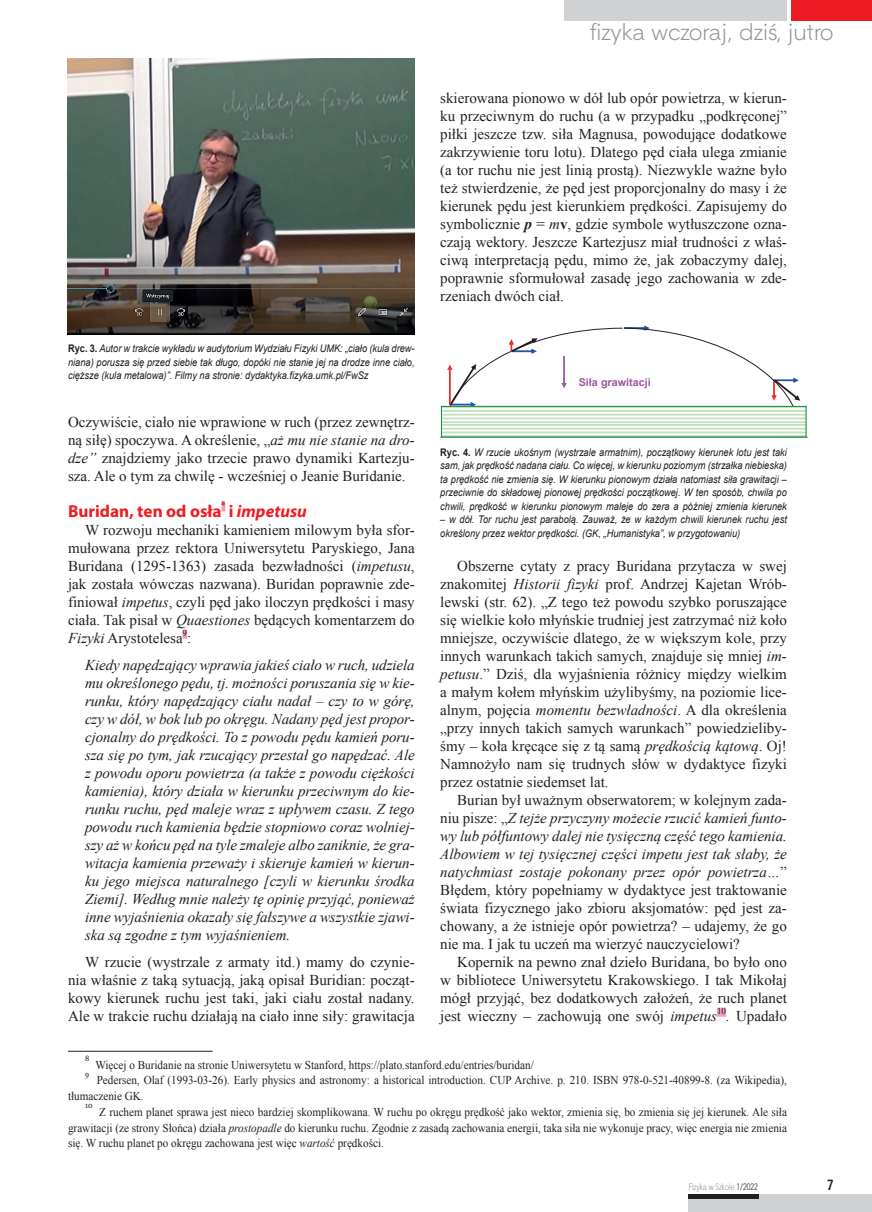
<style>
.page{position:relative;width:872px;height:1212px;background:#fff}
.page>*{position:absolute;margin:0;border:0;box-sizing:border-box;transform-origin:0 0}
.t1{font:22.5px "Straight EFN";color:#939598}
.t2{font:700 17.25px "Myriad Pro";color:#ee1d23}
.t3{font:15px/18px "Times New Roman";color:#231f20;text-align:justify}
.t4{font:italic 15px/18px "Times New Roman";letter-spacing:-.005em;color:#231f20;text-align:justify}
.t5{font:700 15px "Aerton Cnd EFN";color:#231f20}
.t6{font:12px/15.8px "Times New Roman";color:#231f20;scale:.93 1}
.t7{font:700 10.8px "Arial";color:#9e58a3}
.t8{font:italic 10.5px/13.5px "Arial";color:#231f20;text-align:justify;scale:.88 1}
.t9{font:700 10.35px "Myriad Pro";color:#ee1d23}
.t10{font:9px "Straight Cnd EFN";color:#939598}
.t11{font:9px "Times New Roman";color:#231f20}
.t12{font:7.65px "Georgia";color:#231f20;scale:.93 1}
.s1{font-weight:700;font-style:normal}
.s2{font-style:italic}
.s3{font-weight:700;font-style:italic}
.s4{font-weight:700}
.s5{color:#231f20}
</style>
<div class="page">
<div style="left:791px;top:0;width:81px;height:21px;background:#ee1d23"></div>
<div style="left:564px;top:0;width:222px;height:21px;background:#d1d2d4"></div>
<div style="left:688px;top:1194px;width:184px;height:18px;background:#d1d2d4"></div>
<hr style="left:688px;top:1194px;width:71px;height:4px;background:#231f20">
<svg style="left:221px;top:502px;width:4px;height:9px"></svg>
<svg style="left:183px;top:630px;width:4px;height:9px"></svg>
<div style="left:717px;top:1008px;width:9px;height:9px;background:#f499c2"></div>
<svg style="left:440px;top:325px;width:367px;height:113px"></svg>
<hr style="left:68px;top:1051px;width:145px;height:1px;background:#231f20">
<img style="left:68px;top:59px;width:347px;height:276px">
<h1 class="t1" style="left:590px;top:18px;width:245px">fizyka wczoraj, dziś, jutro</h1>
<p class="t8" style="left:68px;top:342px;width:395px"><span class="s1">Ryc. 3.</span> Autor w trakcie wykładu w audytorium Wydziału Fizyki UMK: „ciało (kula drew&shy;niana) porusza się przed siebie tak długo, dopóki nie stanie jej na drodze inne ciało, cięższe (kula metalowa)”. Filmy na stronie: dydaktyka.fizyka.umk.pl/FwSz</p>
<p class="t3" style="left:68px;top:413px;width:348px">Oczywiście, ciało nie wprawione w ruch (przez zewnętrz&shy;ną siłę) spoczywa. A określenie, „<span class="s2">aż mu nie stanie na dro&shy;dze”</span> znajdziemy jako trzecie prawo dynamiki Kartezju&shy;sza. Ale o tym za chwilę - wcześniej o Jeanie Buridanie.</p>
<p class="t2" style="left:68px;top:500px;width:240px">Buridan, ten od osła i <span class="s2">impetusu</span></p>
<p class="t9" style="left:221px;top:498px;width:5px">8</p>
<p class="t3" style="left:68px;top:521px;width:348px;text-indent:17px">W rozwoju mechaniki kamieniem milowym była sfor&shy;mułowana przez rektora Uniwersytetu Paryskiego, Jana Buridana (1295-1363) zasada bezwładności (<span class="s2">impetusu</span>, jak została wówczas nazwana). Buridan poprawnie zde&shy;finiował <span class="s2">impetus</span>, czyli pęd jako iloczyn prędkości i masy ciała. Tak pisał w <span class="s2">Quaestiones</span> będących komentarzem do <span class="s2">Fizyki</span> Arystotelesa :</p>
<p class="t11" style="left:183px;top:626px;width:6px">9</p>
<p class="t4" style="left:85px;top:656px;width:331px">Kiedy napędzający wprawia jakieś ciało w ruch, udziela mu określonego pędu, tj. możności poruszania się w kie&shy;runku, który napędzający ciału nadał – czy to w górę, czy w dół, w bok lub po okręgu. Nadany pęd jest propor&shy;cjonalny do prędkości. To z powodu pędu kamień poru&shy;sza się po tym, jak rzucający przestał go napędzać. Ale z powodu oporu powietrza (a także z powodu ciężkości kamienia), który działa w kierunku przeciwnym do kie&shy;runku ruchu, pęd maleje wraz z upływem czasu. Z tego powodu ruch kamienia będzie stopniowo coraz wolniej&shy;szy aż w końcu pęd na tyle zmaleje albo zaniknie, że gra&shy;witacja kamienia przeważy i skieruje kamień w kierun&shy;ku jego miejsca naturalnego [czyli w kierunku środka Ziemi]. Według mnie należy tę opinię przyjąć, ponieważ inne wyjaśnienia okazały się fałszywe a wszystkie zjawi&shy;ska są zgodne z tym wyjaśnieniem.</p>
<p class="t3" style="left:68px;top:953px;width:348px;text-indent:17px">W rzucie (wystrzale z armaty itd.) mamy do czynie&shy;nia właśnie z taką sytuacją, jaką opisał Buridian: począt&shy;kowy kierunek ruchu jest taki, jaki ciału został nadany.<br>Ale w trakcie ruchu działają na ciało inne siły: grawitacja</p>
<p class="t3" style="left:440px;top:89px;width:348px">skierowana pionowo w dół lub opór powietrza, w kierun&shy;ku przeciwnym do ruchu (a w przypadku „podkręconej” piłki jeszcze tzw. siła Magnusa, powodujące dodatkowe zakrzywienie toru lotu). Dlatego pęd ciała ulega zmianie (a tor ruchu nie jest linią prostą). Niezwykle ważne było też stwierdzenie, że pęd jest proporcjonalny do masy i że kierunek pędu jest kierunkiem prędkości. Zapisujemy do symbolicznie <span class="s3">p</span> = <span class="s2">m</span><span class="s4">v</span>, gdzie symbole wytłuszczone ozna&shy;czają wektory. Jeszcze Kartezjusz miał trudności z właś&shy;ciwą interpretacją pędu, mimo że, jak zobaczymy dalej, poprawnie sformułował zasadę jego zachowania w zde&shy;rzeniach dwóch ciał.</p>
<p class="t7" style="left:578px;top:374px;width:74px">Siła grawitacji</p>
<p class="t8" style="left:440px;top:445px;width:395px"><span class="s1">Ryc. 4.</span> W rzucie ukośnym (wystrzale armatnim), początkowy kierunek lotu jest taki sam, jak prędkość nadana ciału. Co więcej, w kierunku poziomym (strzałka niebieska) ta prędkość nie zmienia się. W kierunku pionowym działa natomiast siła grawitacji – przeciwnie do składowej pionowej prędkości początkowej. W ten sposób, chwila po chwili, prędkość w kierunku pionowym maleje do zera a później zmienia kierunek</p>
<p class="t8" style="left:440px;top:513px;width:395px">– w dół. Tor ruchu jest parabolą. Zauważ, że w każdym chwili kierunek ruchu jest określony przez wektor prędkości. (GK, „Humanistyka”, w przygotowaniu)</p>
<p class="t3" style="left:440px;top:557px;width:348px;text-indent:17px">Obszerne cytaty z pracy Buridana przytacza w swej znakomitej <span class="s2">Historii fizyki</span> prof. Andrzej Kajetan Wrób&shy;lewski (str. 62). „Z tego też powodu szybko poruszające się wielkie koło młyńskie trudniej jest zatrzymać niż koło mniejsze, oczywiście dlatego, że w większym kole, przy innych warunkach takich samych, znajduje się mniej <span class="s2">im&shy;petusu</span>.” Dziś, dla wyjaśnienia różnicy między wielkim a małym kołem młyńskim użylibyśmy, na poziomie lice&shy;alnym, pojęcia <span class="s2">momentu bezwładności</span>. A dla określenia „przy innych takich samych warunkach” powiedzieliby&shy;śmy – koła kręcące się z tą samą <span class="s2">prędkością kątową</span>. Oj!<br>Namnożyło nam się trudnych słów w dydaktyce fizyki przez ostatnie siedemset lat.</p>
<p class="t3" style="left:440px;top:791px;width:348px;text-indent:17px">Burian był uważnym obserwatorem; w kolejnym zada&shy;niu pisze: „<span class="s2">Z tejże przyczyny możecie rzucić kamień funto&shy;wy lub półfuntowy dalej nie tysięczną część tego kamienia.<br>Albowiem w tej tysięcznej części impetu jest tak słaby, że natychmiast zostaje pokonany przez opór powietrza…</span>” Błędem, który popełniamy w dydaktyce jest traktowanie świata fizycznego jako zbioru aksjomatów: pęd jest za&shy;chowany, a że istnieje opór powietrza? – udajemy, że go nie ma. I jak tu uczeń ma wierzyć nauczycielowi?</p>
<p class="t3" style="left:440px;top:953px;width:348px;text-indent:17px">Kopernik na pewno znał dzieło Buridana, bo było ono w bibliotece Uniwersytetu Krakowskiego. I tak Mikołaj mógł przyjąć, bez dodatkowych założeń, że ruch planet jest wieczny – zachowują one swój <span class="s2">impetus</span></p>
<p class="t11" style="left:717px;top:1004px;width:10px">10</p>
<p class="t3" style="left:726px;top:1007px;width:62px"><span class="s2">.</span> Upadało</p>
<p class="t12" style="left:85px;top:1054px;width:6px">8</p>
<p class="t6" style="left:95px;top:1056px;width:473px">Więcej o Buridanie na stronie Uniwersytetu w Stanford, https://plato.stanford.edu/entries/buridan/</p>
<p class="t12" style="left:85px;top:1069px;width:6px">9</p>
<p class="t6" style="left:68px;top:1072px;width:774px;text-indent:29px">Pedersen, Olaf (1993-03-26). Early physics and astronomy: a historical introduction. CUP Archive. p. 210. ISBN 978-0-521-40899-8. (za Wikipedia), tłumaczenie GK.</p>
<p class="t12" style="left:85px;top:1101px;width:9px">10</p>
<p class="t6" style="left:68px;top:1104px;width:774px;text-align:justify;text-indent:31px">Z ruchem planet sprawa jest nieco bardziej skomplikowana. W ruchu po okręgu prędkość jako wektor, zmienia się, bo zmienia się jej kierunek. Ale siła grawitacji (ze strony Słońca) działa <span class="s2">prostopadle</span> do kierunku ruchu. Zgodnie z zasadą zachowania energii, taka siła nie wykonuje pracy, więc energia nie zmienia się. W ruchu planet po okręgu zachowana jest więc <span class="s2">wartość</span> prędkości.</p>
<p class="t10" style="left:688px;top:1182px;width:71px">Fizyka w Szkole <span class="s5">1/2022</span></p>
<p class="t5" style="left:826px;top:1176px;width:8px">7</p>
</div>
